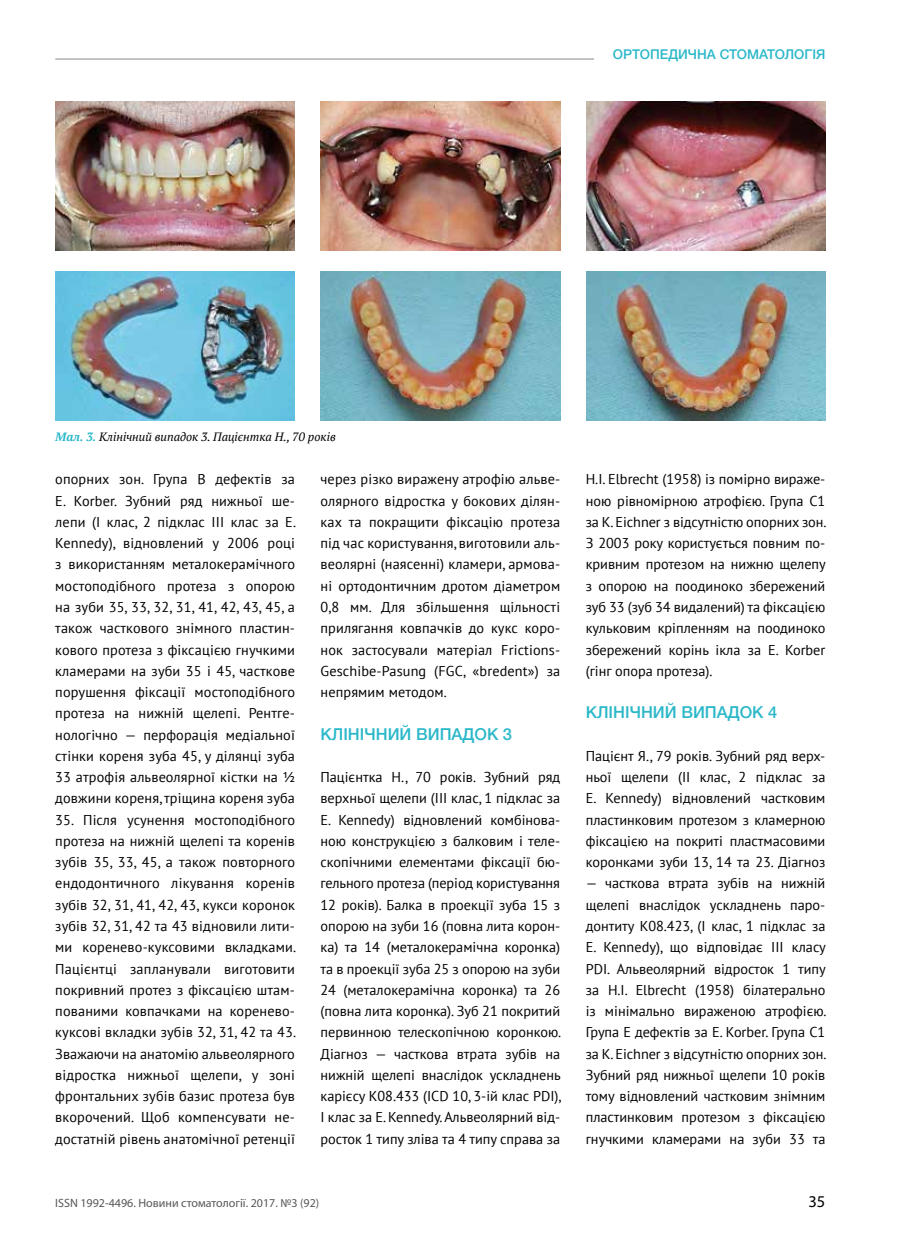
<style>
.page{position:relative;width:902px;height:1259px;background:#fff}
.page>*{position:absolute;margin:0;border:0;box-sizing:border-box;transform-origin:0 0}
.t1{font:500 16.5px "Helvetica Neue LTW1 G";color:#2bb8c9}
.t2{font:16.5px "Myriad Pro";color:#000}
.t3{font:14.25px/21.3px "PT Sans";color:#000;text-align:justify}
.t4{font:500 13.5px "Helvetica Neue LTW1 G";color:#2bb8c9}
.t5{font:12px "Myriad Pro";color:#575756}
.t6{font:italic 12px "PT Serif";color:#000}
.s1{font-weight:700;color:#2bb8c9}
</style>
<div class="page">
<hr style="left:55px;top:59px;width:770px;height:1px;background:#878787">
<div style="left:594px;top:40px;width:231px;height:27px;background:#fff"></div>
<img style="left:55px;top:102px;width:240px;height:148px">
<img style="left:320px;top:102px;width:240px;height:148px">
<img style="left:586px;top:102px;width:239px;height:148px">
<img style="left:55px;top:272px;width:240px;height:148px">
<img style="left:320px;top:272px;width:240px;height:148px">
<img style="left:586px;top:272px;width:239px;height:148px">
<p class="t4" style="left:613px;top:46px;width:214px">ОРТОПЕДИЧНА СТОМАТОЛОГІЯ</p>
<p class="t6" style="left:55px;top:429px;width:282px"><span class="s1">Мал. 3.</span> Клінічний випадок 3. Пацієнтка Н., 70 років</p>
<p class="t3" style="left:55px;top:468px;width:242px">опорних зон. Група В дефектів за E. Korber. Зубний ряд нижньої ше&shy;лепи (І клас, 2 підклас ІІІ клас за Е.<br>Kennedy), відновлений у 2006 році з використанням металокерамічного мостоподібного протеза з опорою на зуби 35, 33, 32, 31, 41, 42, 43, 45, а також часткового знімного пластин&shy;кового протеза з фіксацією гнучкими кламерами на зуби 35 і 45, часткове порушення фіксації мостоподібного протеза на нижній щелепі. Рентге&shy;нологічно — перфорація медіальної стінки кореня зуба 45, у ділянці зуба 33 атрофія альвеолярної кістки на ½ довжини кореня, тріщина кореня зуба</p>
<p class="t3" style="left:55px;top:808px;width:242px">35. Після усунення мостоподібного протеза на нижній щелепі та коренів зубів 35, 33, 45, а також повторного ендодонтичного лікування коренів зубів 32, 31, 41, 42, 43, кукси коронок зубів 32, 31, 42 та 43 відновили лити&shy;ми коренево-куксовими вкладками.<br>Пацієнтці запланували виготовити покривний протез з фіксацією штам&shy;пованими ковпачками на коренево&shy;куксові вкладки зубів 32, 31, 42 та 43.<br>Зважаючи на анатомію альвеолярного відростка нижньої щелепи, у зоні фронтальних зубів базис протеза був вкорочений. Щоб компенсувати не&shy;достатній рівень анатомічної ретенції</p>
<p class="t3" style="left:320px;top:468px;width:241px">через різко виражену атрофію альве&shy;олярного відростка у бокових ділян&shy;ках та покращити фіксацію протеза під час користування, виготовили аль&shy;веолярні (наясенні) кламери, армова&shy;ні ортодонтичним дротом діаметром 0,8 мм. Для збільшення щільності прилягання ковпачків до кукс коро&shy;нок застосували матеріал Frictions-Geschibe-Pasung (FGC, «bredent») за непрямим методом.</p>
<p class="t1" style="left:320px;top:724px;width:193px">КЛІНІЧНИЙ ВИПАДОК 3</p>
<p class="t3" style="left:320px;top:766px;width:242px">Пацієнтка Н., 70 років. Зубний ряд верхньої щелепи (ІІІ клас, 1 підклас за Е. Kennedy) відновлений комбінова&shy;ною конструкцією з балковим і теле&shy;скопічними елементами фіксації бю&shy;гельного протеза (період користування 12 років). Балка в проекції зуба 15 з опорою на зуби 16 (повна лита корон&shy;ка) та 14 (металокерамічна коронка) та в проекції зуба 25 з опорою на зуби 24 (металокерамічна коронка) та 26 (повна лита коронка). Зуб 21 покритий первинною телескопічною коронкою.<br>Діагноз — часткова втрата зубів на нижній щелепі внаслідок ускладнень карієсу К08.433 (ICD 10, 3-ій клас PDI), І клас за Е. Kennedy. Альвеолярний від&shy;росток 1 типу зліва та 4 типу справа за</p>
<p class="t5" style="left:55px;top:1196px;width:265px">ISSN 1992-4496. Новини стоматології. 2017. №3 (92)</p>
<p class="t3" style="left:585px;top:468px;width:242px">H.I. Elbrecht (1958) із помірно вираже&shy;ною рівномірною атрофією. Група С1 за K. Eichner з відсутністю опорних зон.<br>З 2003 року користується повним по&shy;кривним протезом на нижню щелепу з опорою на поодиноко збережений зуб 33 (зуб 34 видалений) та фіксацією кульковим кріпленням на поодиноко збережений корінь ікла за Е. Korber (гінг опора протеза).</p>
<p class="t1" style="left:585px;top:702px;width:193px">КЛІНІЧНИЙ ВИПАДОК 4</p>
<p class="t3" style="left:585px;top:745px;width:241px">Пацієнт Я., 79 років. Зубний ряд верх&shy;ньої щелепи (ІІ клас, 2 підклас за Е. Kennedy) відновлений частковим пластинковим протезом з кламерною фіксацією на покриті пластмасовими коронками зуби 13, 14 та 23. Діагноз</p>
<p class="t3" style="left:585px;top:872px;width:242px">— часткова втрата зубів на нижній щелепі внаслідок ускладнень паро&shy;донтиту К08.423, (І клас, 1 підклас за Е. Kennedy), що відповідає ІІІ класу PDI. Альвеолярний відросток 1 типу за H.I. Elbrecht (1958) білатерально із мінімально вираженою атрофією.<br>Група Е дефектів за E. Korber. Група С1 за K. Eichner з відсутністю опорних зон.<br>Зубний ряд нижньої щелепи 10 років тому відновлений частковим знімним пластинковим протезом з фіксацією гнучкими кламерами на зуби 33 та</p>
<p class="t2" style="left:808px;top:1191px;width:18px">35</p>
</div>
